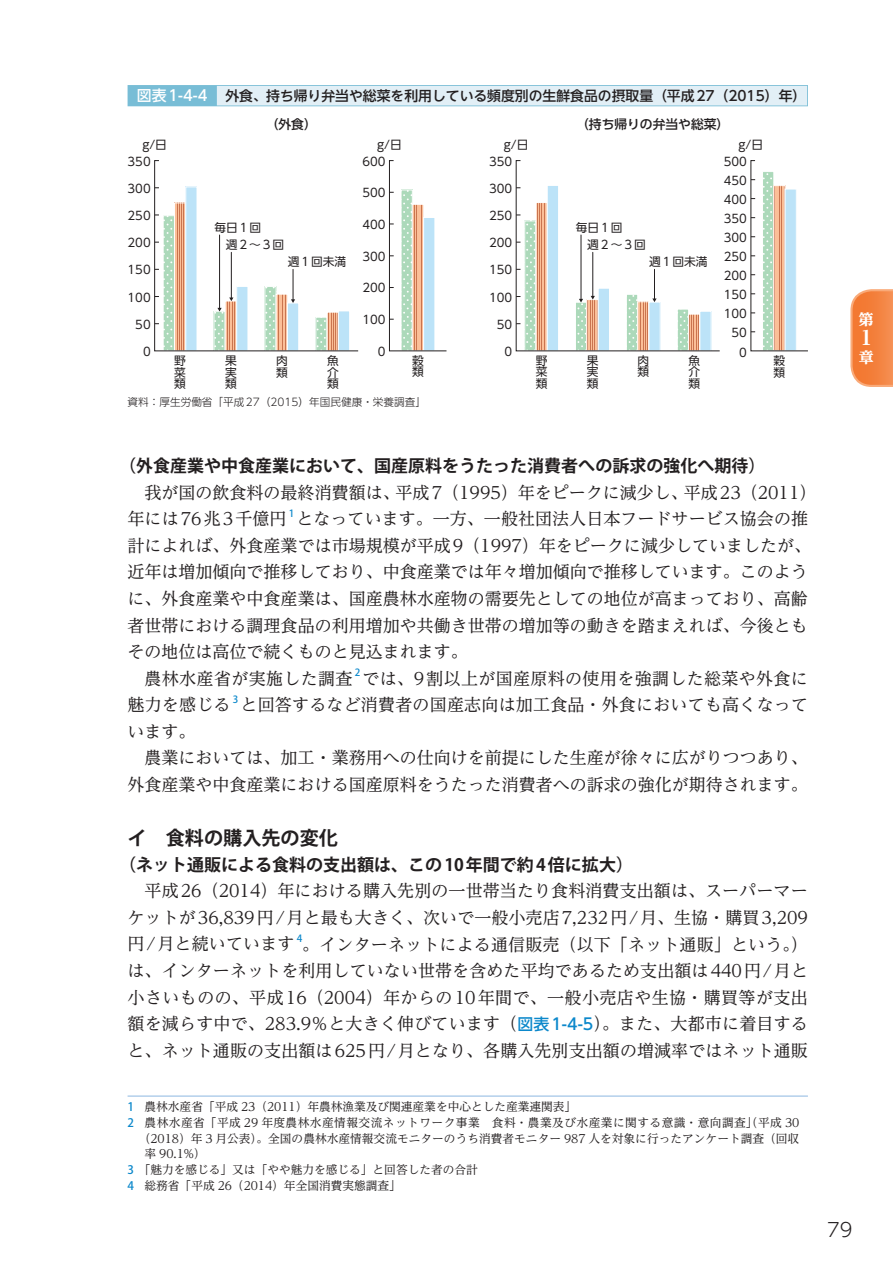
<style>
.page{position:relative;width:893px;height:1263px;background:#fff}
.page>*{position:absolute;margin:0;border:0;box-sizing:border-box;transform-origin:0 0}
.t1{font:800 19.35px "UD Reimin Pr 6 N";color:#fff}
.t2{font:700 19.2px "Koz Go Pr 6 N";color:#231f20}
.t3{font:300 19.2px "UD Shin Go NT Pr 6 N";color:#231f20}
.t4{font:16.95px/26.5px "UD Reimin Pr 6 N";color:#231f20;text-align:justify}
.t5{font:700 16.95px "Koz Go Pr 6 N";color:#231f20}
.t6{font:16.95px "UD Reimin Pr 6 N";letter-spacing:.02em;color:#231f20}
.t7{font:800 14.85px "UD Reimin Pr 6 N";color:#fff}
.t8{font:500 13.8px "UD Shin Go NT Pr 6 N";color:#231f20}
.t9{font:500 12.75px "UD Shin Go Pr 6 N";color:#231f20}
.t10{font:11.7px "UD Reimin Pr 6 N";color:#231f20}
.t11{font:11.7px/11.7px "UD Shin Go Pr 6 N";color:#231f20;text-align:justify}
.t12{font:11.7px "UD Reimin Pr 6 N";letter-spacing:.04em;color:#231f20}
.t13{font:300 10.65px "UD Shin Go Pr 6 N";color:#231f20}
.t14{font:500 9.9px "Koz Go Pr 6 N";color:#0c88cb}
.s1{font-size:14.85px;color:#fff}
.s2{font-family:"UD Shin Go NT Pr 6 N";font-weight:500;font-size:15.9px;color:#0c88cb}
.s3{font-family:"Koz Go Pr 6 N";font-weight:500;color:#0c88cb}
</style>
<div class="page">
<div style="left:128px;top:85px;width:680px;height:21px;background:#78bdd6"></div>
<div style="left:217px;top:86px;width:590px;height:19px;background:#e2eff6"></div>
<svg style="left:389px;top:160px;width:58px;height:191px"></svg>
<svg style="left:750px;top:160px;width:58px;height:191px"></svg>
<svg style="left:516px;top:160px;width:204px;height:191px"></svg>
<svg style="left:154px;top:160px;width:205px;height:191px"></svg>
<hr style="left:128px;top:1096px;width:680px;height:1px;background:#8db7e1">
<svg style="left:850px;top:289px;width:43px;height:98px;background:#f48b4d"></svg>
<p class="t8" style="left:137px;top:84px;width:671px"><span class="s1">図表1-4-4</span> 外食、持ち帰り弁当や総菜を利用している頻度別の生鮮食品の摂取量（平成27（2015）年）</p>
<p class="t9" style="left:266px;top:114px;width:53px">（外食）</p>
<p class="t9" style="left:576px;top:114px;width:155px">（持ち帰りの弁当や総菜）</p>
<p class="t11" style="left:128px;top:155px;width:25px">350</p>
<p class="t11" style="left:128px;top:182px;width:25px">300</p>
<p class="t11" style="left:128px;top:209px;width:25px">250</p>
<p class="t11" style="left:128px;top:237px;width:25px">200</p>
<p class="t11" style="left:128px;top:264px;width:25px">150</p>
<p class="t11" style="left:128px;top:291px;width:25px">100</p>
<p class="t11" style="left:135px;top:318px;width:17px">50</p>
<p class="t11" style="left:143px;top:345px;width:9px">0</p>
<p class="t11" style="left:504px;top:138px;width:26px">g/日</p>
<p class="t11" style="left:377px;top:138px;width:26px">g/日</p>
<p class="t11" style="left:142px;top:138px;width:26px">g/日</p>
<p class="t11" style="left:739px;top:138px;width:26px">g/日</p>
<p class="t11" style="left:362px;top:155px;width:25px">600</p>
<p class="t11" style="left:362px;top:187px;width:25px">500</p>
<p class="t11" style="left:362px;top:218px;width:25px">400</p>
<p class="t11" style="left:362px;top:250px;width:25px">300</p>
<p class="t11" style="left:362px;top:282px;width:25px">200</p>
<p class="t11" style="left:362px;top:313px;width:25px">100</p>
<p class="t11" style="left:378px;top:345px;width:9px">0</p>
<p class="t11" style="left:724px;top:151px;width:25px;line-height:19px;text-align:right">500<br>450<br>400<br>350<br>300<br>250<br>200<br>150<br>100<br>50<br>0</p>
<p class="t11" style="left:489px;top:155px;width:25px">350</p>
<p class="t11" style="left:489px;top:182px;width:25px">300</p>
<p class="t11" style="left:489px;top:209px;width:25px">250</p>
<p class="t11" style="left:489px;top:237px;width:25px">200</p>
<p class="t11" style="left:489px;top:264px;width:25px">150</p>
<p class="t11" style="left:489px;top:291px;width:25px">100</p>
<p class="t11" style="left:497px;top:318px;width:17px">50</p>
<p class="t11" style="left:504px;top:345px;width:9px">0</p>
<p class="t11" style="left:226px;top:219px;width:60px;line-height:17px;text-indent:-11px">毎日１回<br>週２～３回</p>
<p class="t11" style="left:587px;top:219px;width:60px;line-height:17px;text-indent:-11px">毎日１回<br>週２～３回</p>
<p class="t11" style="left:288px;top:256px;width:60px">週１回未満</p>
<p class="t11" style="left:649px;top:256px;width:60px">週１回未満</p>
<p class="t11" style="left:536px;top:354px;width:13px">野菜類</p>
<p class="t11" style="left:587px;top:354px;width:13px">果実類</p>
<p class="t11" style="left:637px;top:354px;width:13px">肉類</p>
<p class="t11" style="left:688px;top:354px;width:13px">魚介類</p>
<p class="t11" style="left:174px;top:354px;width:13px">野菜類</p>
<p class="t11" style="left:225px;top:354px;width:13px">果実類</p>
<p class="t11" style="left:276px;top:354px;width:13px">肉類</p>
<p class="t11" style="left:327px;top:354px;width:13px">魚介類</p>
<p class="t11" style="left:412px;top:354px;width:13px">穀類</p>
<p class="t11" style="left:774px;top:354px;width:13px">穀類</p>
<p class="t13" style="left:128px;top:394px;width:300px">資料：厚生労働省「平成27（2015）年国民健康・栄養調査」</p>
<p class="t5" style="left:119px;top:456px;width:648px">（外食産業や中食産業において、国産原料をうたった消費者への訴求の強化へ期待）</p>
<p class="t4" style="left:128px;top:478px;width:690px;text-indent:17px">我が国の飲食料の最終消費額は、平成7（1995）年をピークに減少し、平成23（2011）年には76兆3千億円</p>
<p class="t14" style="left:289px;top:508px;width:7px">1</p>
<p class="t4" style="left:296px;top:505px;width:513px">となっています。一方、一般社団法人日本フードサービス協会の推</p>
<p class="t4" style="left:128px;top:532px;width:685px">計によれば、外食産業では市場規模が平成9（1997）年をピークに減少していましたが、</p>
<p class="t4" style="left:128px;top:558px;width:682px">近年は増加傾向で推移しており、中食産業では年々増加傾向で推移しています。このよう</p>
<p class="t4" style="left:128px;top:585px;width:682px">に、外食産業や中食産業は、国産農林水産物の需要先としての地位が高まっており、高齢</p>
<p class="t4" style="left:128px;top:611px;width:682px">者世帯における調理食品の利用増加や共働き世帯の増加等の動きを踏まえれば、今後とも</p>
<p class="t4" style="left:128px;top:638px;width:342px">その地位は高位で続くものと見込まれます。</p>
<p class="t6" style="left:145px;top:664px;width:209px">農林水産省が実施した調査</p>
<p class="t14" style="left:355px;top:667px;width:7px">2</p>
<p class="t6" style="left:362px;top:664px;width:447px">では、9割以上が国産原料の使用を強調した総菜や外食に</p>
<p class="t4" style="left:128px;top:691px;width:105px">魅力を感じる</p>
<p class="t14" style="left:233px;top:694px;width:7px">3</p>
<p class="t4" style="left:240px;top:691px;width:569px">と回答するなど消費者の国産志向は加工食品・外食においても高くなって</p>
<p class="t4" style="left:128px;top:718px;width:70px">います。</p>
<p class="t4" style="left:145px;top:744px;width:665px">農業においては、加工・業務用への仕向けを前提にした生産が徐々に広がりつつあり、</p>
<p class="t4" style="left:128px;top:771px;width:682px">外食産業や中食産業における国産原料をうたった消費者への訴求の強化が期待されます。</p>
<p class="t2" style="left:128px;top:827px;width:212px">イ　食料の購入先の変化</p>
<p class="t5" style="left:119px;top:855px;width:515px">（ネット通販による食料の支出額は、この 10年間で約 4倍に拡大）</p>
<p class="t4" style="left:128px;top:877px;width:682px;text-indent:17px">平成26（2014）年における購入先別の一世帯当たり食料消費支出額は、スーパーマーケットが36,839円/月と最も大きく、次いで一般小売店7,232円/月、生協・購買3,209円/月と続いています</p>
<p class="t14" style="left:297px;top:933px;width:7px">4</p>
<p class="t4" style="left:128px;top:930px;width:682px;text-indent:175px">。インターネットによる通信販売（以下「ネット通販」という。）は、インターネットを利用していない世帯を含めた平均であるため支出額は440円/月と小さいものの、平成16（2004）年からの10年間で、一般小売店や生協・購買等が支出額を減らす中で、283.9％と大きく伸びています（<span class="s2">図表1-4-5</span>）。また、大都市に着目すると、ネット通販の支出額は625円/月となり、各購入先別支出額の増減率ではネット通販</p>
<p class="t10" style="left:128px;top:1097px;width:450px"><span class="s3">1</span> 農林水産省「平成 23（2011）年農林漁業及び関連産業を中心とした産業連関表」</p>
<p class="t12" style="left:128px;top:1112px;width:673px"><span class="s3">2</span> 農林水産省「平成 29 年度農林水産情報交流ネットワーク事業　食料・農業及び水産業に関する意識・意向調査」（平成 30</p>
<p class="t10" style="left:139px;top:1128px;width:662px">（2018）年 3 月公表）。全国の農林水産情報交流モニターのうち消費者モニター 987 人を対象に行ったアンケート調査（回収</p>
<p class="t10" style="left:145px;top:1144px;width:63px">率 90.1%）</p>
<p class="t10" style="left:128px;top:1160px;width:352px"><span class="s3">3</span> 「魅力を感じる」又は「やや魅力を感じる」と回答した者の合計</p>
<p class="t10" style="left:128px;top:1176px;width:275px"><span class="s3">4</span> 総務省「平成 26（2014）年全国消費実態調査」</p>
<p class="t7" style="left:859px;top:307px;width:16px">第</p>
<p class="t1" style="left:860px;top:322px;width:11px">1</p>
<p class="t7" style="left:859px;top:345px;width:16px">章</p>
<p class="t3" style="left:827px;top:1214px;width:27px">79</p>
</div>
